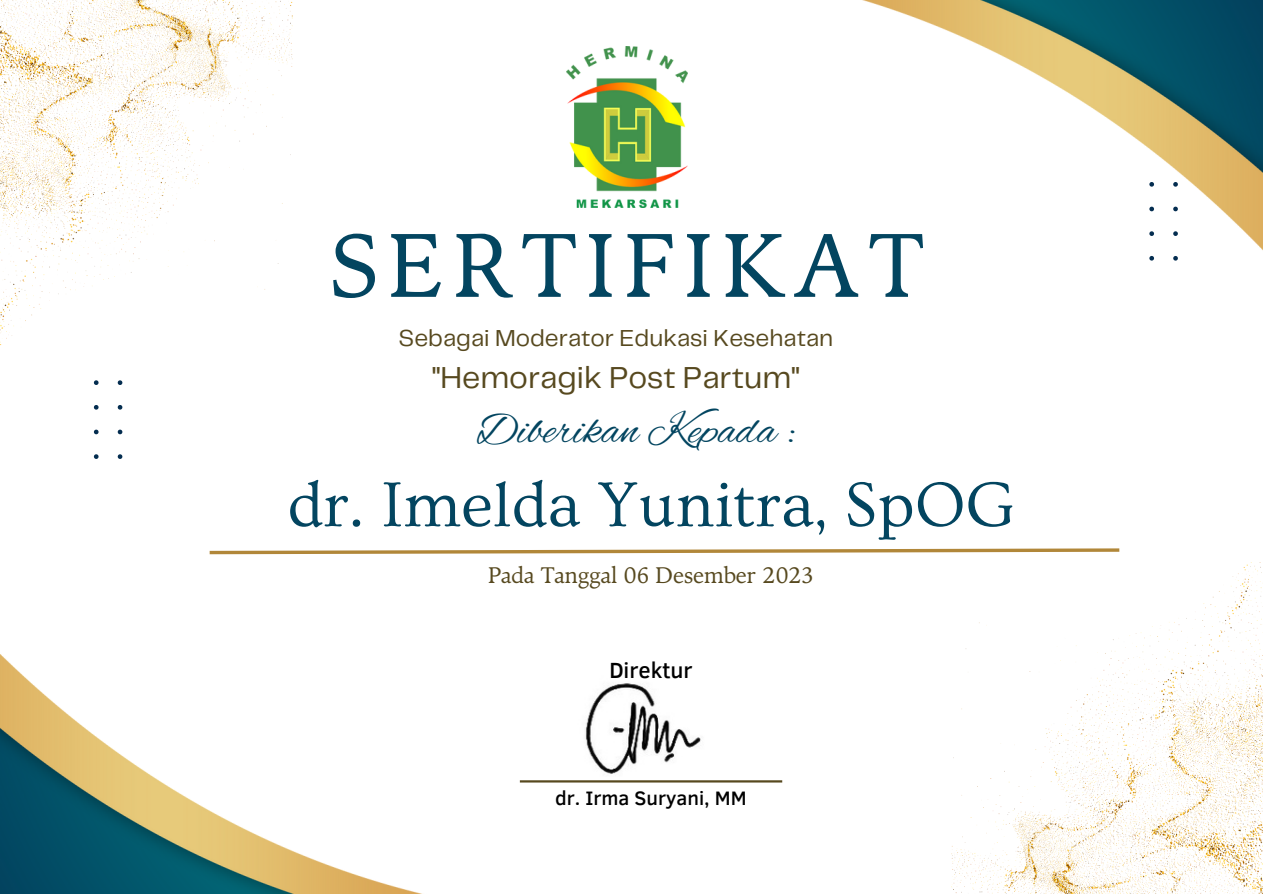
<style>
.page{position:relative;width:1263px;height:894px;background:#fff}
.page>*{position:absolute;margin:0;border:0;box-sizing:border-box;transform-origin:0 0}
.t1{font:90px "TY Serif";letter-spacing:.1em;color:#034560}
.t2{font:66px "Ovo";color:#034560}
.t3{font:45px "Alex Brush";color:#034560}
.t4{font:31.5px "Telegraf";color:#57491f}
.t5{font:24px "Telegraf";color:#57491f}
.t6{font:22.5px "TY Serif";color:#57491f}
.t7{font:500 22.5px "Clear Sans";color:#000}
.t8{font:500 19.95px "Clear Sans";color:#000}
</style>
<div class="page">
<img style="left:0;top:0;width:293px;height:346px">
<img style="left:952px;top:562px;width:311px;height:331px">
<img style="left:0;top:654px;width:783px;height:239px">
<img style="left:566px;top:0;width:697px;height:261px">
<svg style="left:209px;top:548px;width:911px;height:7px"></svg>
<svg style="left:94px;top:380px;width:29px;height:79px"></svg>
<svg style="left:1143px;top:175px;width:35px;height:85px"></svg>
<hr style="left:520px;top:780px;width:262px;height:2px;background:#57491f">
<img style="left:567px;top:46px;width:120px;height:161px">
<img style="left:555px;top:675px;width:161px;height:101px">
<p class="t1" style="left:330px;top:211px;width:595px">SERTIFIKAT</p>
<h3 class="t5" style="left:399px;top:328px;width:436px">Sebagai Moderator Edukasi Kesehatan</h3>
<h3 class="t4" style="left:432px;top:364px;width:369px">"Hemoragik Post Partum"</h3>
<p class="t3" style="left:476px;top:404px;width:320px">Diberikan Kepada :</p>
<p class="t2" style="left:288px;top:469px;width:728px">dr. Imelda Yunitra, SpOG</p>
<h1 class="t6" style="left:488px;top:561px;width:327px">Pada Tanggal 06 Desember 2023</h1>
<h5 class="t7" style="left:609px;top:653px;width:85px">Direktur</h5>
<h2 class="t8" style="left:555px;top:783px;width:193px">dr. Irma Suryani, MM</h2>
</div>
